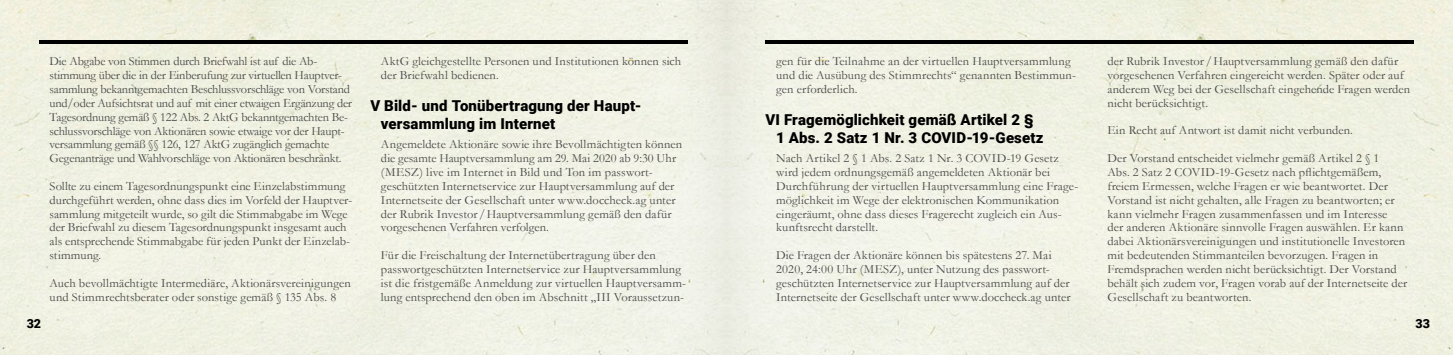
<style>
.page{position:relative;width:1453px;height:355px;background:#fff}
.page>*{position:absolute;margin:0;border:0;box-sizing:border-box;transform-origin:0 0}
.t1{font:900 15px/18px "Roboto";letter-spacing:.01em;color:#000}
.t2{font:12.5px/13.8px "Garamond";letter-spacing:.005em;color:#494948}
.t3{font:12.5px/13.9px "Garamond";letter-spacing:-.015em;color:#494948}
.t4{font:900 12.5px "Roboto";color:#000}
</style>
<div class="page">
<div style="left:0;top:0;width:1453px;height:354px;background:#f0f1e3"></div>
<hr style="left:39px;top:40px;width:648px;height:4px;background:#000">
<hr style="left:765px;top:40px;width:649px;height:3px;background:#000">
<p class="t3" style="left:50px;top:54px;width:304px">Die Abgabe von Stimmen durch Briefwahl ist auf die Ab&shy;stimmung über die in der Einberufung zur virtuellen Hauptver&shy;sammlung bekanntgemachten Beschlussvorschläge von Vorstand und/oder Aufsichtsrat und auf mit einer etwaigen Ergänzung der Tagesordnung gemäß § 122 Abs. 2 AktG bekanntgemachten Be&shy;schlussvorschläge von Aktionären sowie etwaige vor der Haupt&shy;versammlung gemäß §§ 126, 127 AktG zugänglich gemachte Gegenanträge und Wahlvorschläge von Aktionären beschränkt.</p>
<p class="t2" style="left:50px;top:179px;width:304px">Sollte zu einem Tagesordnungspunkt eine Einzelabstimmung durchgeführt werden, ohne dass dies im Vorfeld der Hauptver&shy;sammlung mitgeteilt wurde, so gilt die Stimmabgabe im Wege der Briefwahl zu diesem Tagesordnungspunkt insgesamt auch als entsprechende Stimmabgabe für jeden Punkt der Einzelab&shy;stimmung.</p>
<p class="t2" style="left:50px;top:275px;width:303px">Auch bevollmächtigte Intermediäre, Aktionärsvereinigungen und Stimmrechtsberater oder sonstige gemäß § 135 Abs. 8</p>
<p class="t2" style="left:381px;top:54px;width:302px">AktG gleichgestellte Personen und Institutionen können sich der Briefwahl bedienen.</p>
<p class="t1" style="left:381px;top:96px;width:262px;text-indent:-11px">V Bild- und Tonübertragung der Haupt&shy;versammlung im Internet</p>
<p class="t2" style="left:381px;top:137px;width:303px">Angemeldete Aktionäre sowie ihre Bevollmächtigten können die gesamte Hauptversammlung am 29. Mai 2020 ab 9:30 Uhr (MESZ) live im Internet in Bild und Ton im passwort&shy;geschützten Internetservice zur Hauptversammlung auf der Internetseite der Gesellschaft unter www.doccheck.ag unter der Rubrik Investor /Hauptversammlung gemäß den dafür vorgesehenen Verfahren verfolgen.</p>
<p class="t2" style="left:381px;top:248px;width:306px">Für die Freischaltung der Internetübertragung über den passwortgeschützten Internetservice zur Hauptversammlung ist die fristgemäße Anmeldung zur virtuellen Hauptversamm&shy;lung entsprechend den oben im Abschnitt „III Voraussetzun-</p>
<p class="t2" style="left:776px;top:54px;width:301px">gen für die Teilnahme an der virtuellen Hauptversammlung und die Ausübung des Stimmrechts“ genannten Bestimmun&shy;gen erforderlich.</p>
<p class="t1" style="left:776px;top:110px;width:269px;text-indent:-11px">VI Fragemöglichkeit gemäß Artikel 2 §<br>1 Abs. 2 Satz 1 Nr. 3 COVID-19-Gesetz</p>
<p class="t2" style="left:776px;top:151px;width:304px">Nach Artikel 2 § 1 Abs. 2 Satz 1 Nr. 3 COVID-19 Gesetz wird jedem ordnungsgemäß angemeldeten Aktionär bei Durchführung der virtuellen Hauptversammlung eine Frage&shy;möglichkeit im Wege der elektronischen Kommunikation eingeräumt, ohne dass dieses Fragerecht zugleich ein Aus&shy;kunftsrecht darstellt.</p>
<p class="t2" style="left:776px;top:248px;width:296px">Die Fragen der Aktionäre können bis spätestens 27. Mai 2020, 24:00 Uhr (MESZ), unter Nutzung des passwort&shy;geschützten Internetservice zur Hauptversammlung auf der Internetseite der Gesellschaft unter www.doccheck.ag unter</p>
<p class="t2" style="left:1107px;top:54px;width:304px">der Rubrik Investor /Hauptversammlung gemäß den dafür vorgesehenen Verfahren eingereicht werden. Später oder auf anderem Weg bei der Gesellschaft eingehende Fragen werden nicht berücksichtigt.</p>
<p class="t2" style="left:1107px;top:123px;width:247px">Ein Recht auf Antwort ist damit nicht verbunden.</p>
<p class="t2" style="left:1107px;top:151px;width:301px">Der Vorstand entscheidet vielmehr gemäß Artikel 2 § 1<br>Abs. 2 Satz 2 COVID-19-Gesetz nach pflichtgemäßem, freiem Ermessen, welche Fragen er wie beantwortet. Der Vorstand ist nicht gehalten, alle Fragen zu beantworten; er kann vielmehr Fragen zusammenfassen und im Interesse<br>der anderen Aktionäre sinnvolle Fragen auswählen. Er kann dabei Aktionärsvereinigungen und institutionelle Investoren mit bedeutenden Stimmanteilen bevorzugen. Fragen in Fremdsprachen werden nicht berücksichtigt. Der Vorstand behält sich zudem vor, Fragen vorab auf der Internetseite der Gesellschaft zu beantworten.</p>
<p class="t4" style="left:27px;top:315px;width:16px">32</p>
<p class="t4" style="left:1415px;top:315px;width:16px">33</p>
</div>
